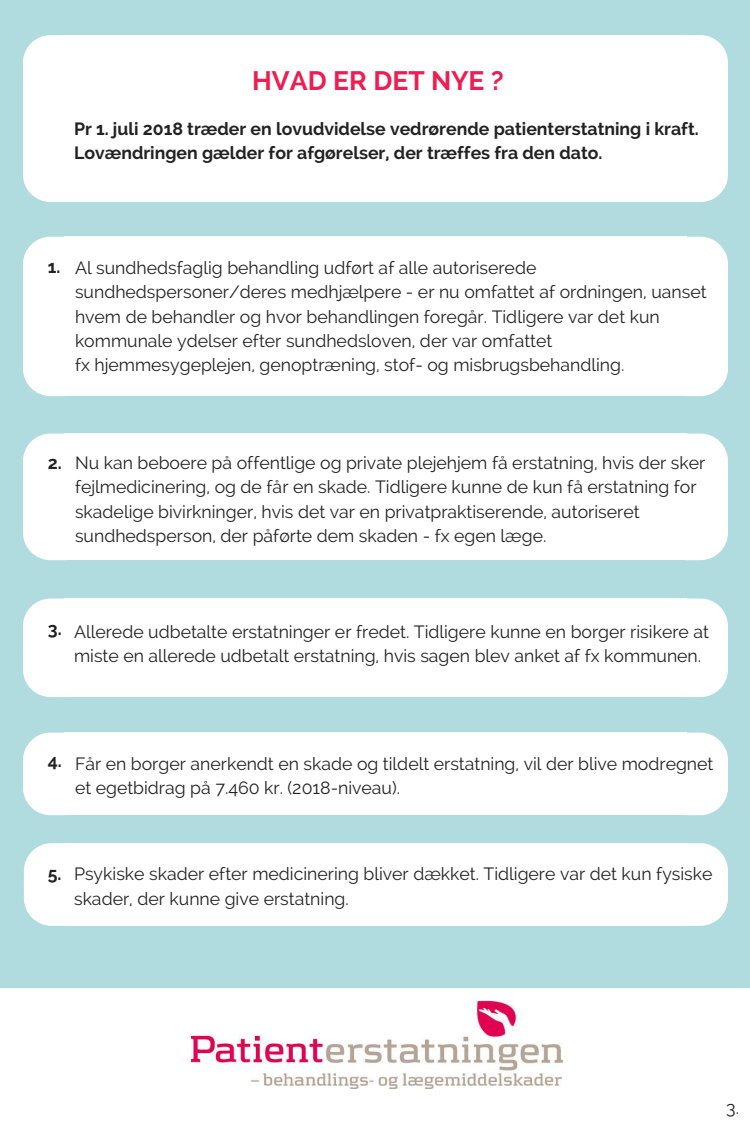
<style>
.page{position:relative;width:750px;height:1125px;background:#fff}
.page>*{position:absolute;margin:0;border:0;box-sizing:border-box;transform-origin:0 0}
.t1{font:700 26.5px "Raleway";color:#ed1e51}
.t2{font:17.62px/24.4px "Raleway";color:#222}
.t3{font:700 17.62px/24.4px "Raleway";color:#222}
.s1{font-weight:700}
</style>
<div class="page">
<div style="left:0;top:0;width:750px;height:1124px;background:#b1dcdf"></div>
<svg style="left:687px;top:35px;width:41px;height:44px;background:#f7fbfb"></svg>
<div style="left:685px;top:79px;width:43px;height:85px;background:#fff"></div>
<div style="left:64px;top:79px;width:623px;height:85px;background:#fff"></div>
<div style="left:64px;top:35px;width:623px;height:45px;background:#fff"></div>
<svg style="left:23px;top:35px;width:41px;height:44px;background:#f7fbfc"></svg>
<div style="left:23px;top:79px;width:43px;height:85px;background:#fff"></div>
<div style="left:64px;top:162px;width:623px;height:40px;background:#fff"></div>
<svg style="left:23px;top:164px;width:41px;height:38px;background:#f6fbfb"></svg>
<svg style="left:687px;top:164px;width:41px;height:38px;background:#f6fbfb"></svg>
<svg style="left:687px;top:237px;width:41px;height:44px;background:#f8fbfc"></svg>
<div style="left:685px;top:281px;width:43px;height:77px;background:#fff"></div>
<div style="left:64px;top:281px;width:623px;height:77px;background:#fff"></div>
<div style="left:64px;top:237px;width:623px;height:45px;background:#fff"></div>
<svg style="left:23px;top:237px;width:41px;height:44px;background:#f8fbfc"></svg>
<div style="left:23px;top:281px;width:43px;height:77px;background:#fff"></div>
<div style="left:64px;top:356px;width:623px;height:40px;background:#fff"></div>
<svg style="left:23px;top:358px;width:41px;height:38px;background:#f6fbfb"></svg>
<svg style="left:687px;top:358px;width:41px;height:38px;background:#f6fbfb"></svg>
<svg style="left:687px;top:434px;width:41px;height:43px;background:#f8fbfc"></svg>
<div style="left:685px;top:477px;width:43px;height:45px;background:#fff"></div>
<div style="left:64px;top:477px;width:623px;height:45px;background:#fff"></div>
<div style="left:64px;top:434px;width:623px;height:45px;background:#fff"></div>
<svg style="left:23px;top:434px;width:41px;height:43px;background:#f8fbfc"></svg>
<div style="left:23px;top:477px;width:43px;height:45px;background:#fff"></div>
<div style="left:64px;top:520px;width:623px;height:40px;background:#fff"></div>
<svg style="left:23px;top:522px;width:41px;height:38px;background:#f7fbfb"></svg>
<svg style="left:687px;top:522px;width:41px;height:38px;background:#f6fbfb"></svg>
<svg style="left:687px;top:599px;width:41px;height:44px;background:#f8fbfc"></svg>
<div style="left:685px;top:643px;width:43px;height:16px;background:#fff"></div>
<div style="left:64px;top:643px;width:623px;height:16px;background:#fff"></div>
<div style="left:64px;top:599px;width:623px;height:45px;background:#fff"></div>
<svg style="left:23px;top:599px;width:41px;height:44px;background:#f8fcfc"></svg>
<div style="left:23px;top:643px;width:43px;height:16px;background:#fff"></div>
<div style="left:64px;top:657px;width:623px;height:40px;background:#fff"></div>
<svg style="left:23px;top:659px;width:41px;height:38px;background:#f6fbfb"></svg>
<svg style="left:687px;top:659px;width:41px;height:38px;background:#f6fbfb"></svg>
<div style="left:64px;top:733px;width:623px;height:45px;background:#fff"></div>
<div style="left:64px;top:775px;width:623px;height:40px;background:#fff"></div>
<svg style="left:23px;top:733px;width:41px;height:82px;background:#f7fbfc"></svg>
<svg style="left:687px;top:733px;width:41px;height:82px;background:#f7fbfb"></svg>
<div style="left:65px;top:843px;width:622px;height:46px;background:#fff"></div>
<div style="left:65px;top:886px;width:622px;height:40px;background:#fff"></div>
<svg style="left:24px;top:843px;width:41px;height:83px;background:#f7fbfb"></svg>
<svg style="left:687px;top:843px;width:41px;height:83px;background:#f6fbfb"></svg>
<div style="left:0;top:988px;width:750px;height:137px;background:#fff"></div>
<img style="left:191px;top:1000px;width:371px;height:88px">
<h1 class="t1" style="left:252px;top:65px;width:253px">HVAD ER DET NYE ?</h1>
<p class="t3" style="left:74px;top:117px;width:626px">Pr 1. juli 2018 træder en lovudvidelse vedrørende patienterstatning i kraft.<br>Lovændringen gælder for afgørelser, der træffes fra den dato.</p>
<p class="t3" style="left:48px;top:254px;width:14px">1.</p>
<p class="t2" style="left:75px;top:255px;width:633px">Al sundhedsfaglig behandling udført af alle autoriserede sundhedspersoner/deres medhjælpere - er nu omfattet af ordningen, uanset hvem de behandler og hvor behandlingen foregår. Tidligere var det kun kommunale ydelser efter sundhedsloven, der var omfattet<br>fx hjemmesygeplejen, genoptræning, stof- og misbrugsbehandling.</p>
<p class="t2" style="left:75px;top:450px;width:632px;text-indent:-27px"><span class="s1">2.</span> Nu kan beboere på offentlige og private plejehjem få erstatning, hvis der sker fejlmedicinering, og de får en skade. Tidligere kunne de kun få erstatning for skadelige bivirkninger, hvis det var en privatpraktiserende, autoriseret sundhedsperson, der påførte dem skaden - fx egen læge.</p>
<p class="t2" style="left:74px;top:619px;width:637px;text-indent:-26px"><sup>3.</sup> Allerede udbetalte erstatninger er fredet. Tidligere kunne en borger risikere at miste en allerede udbetalt erstatning, hvis sagen blev anket af fx kommunen.</p>
<p class="t2" style="left:75px;top:751px;width:640px;text-indent:-27px"><sup>4.</sup> Får en borger anerkendt en skade og tildelt erstatning, vil der blive modregnet et egetbidrag på 7.460 kr. (2018-niveau).</p>
<p class="t2" style="left:74px;top:862px;width:640px;text-indent:-26px"><span class="s1">5.</span> Psykiske skader efter medicinering bliver dækket. Tidligere var det kun fysiske skader, der kunne give erstatning.</p>
<p class="t2" style="left:726px;top:1095px;width:14px">3.</p>
</div>
